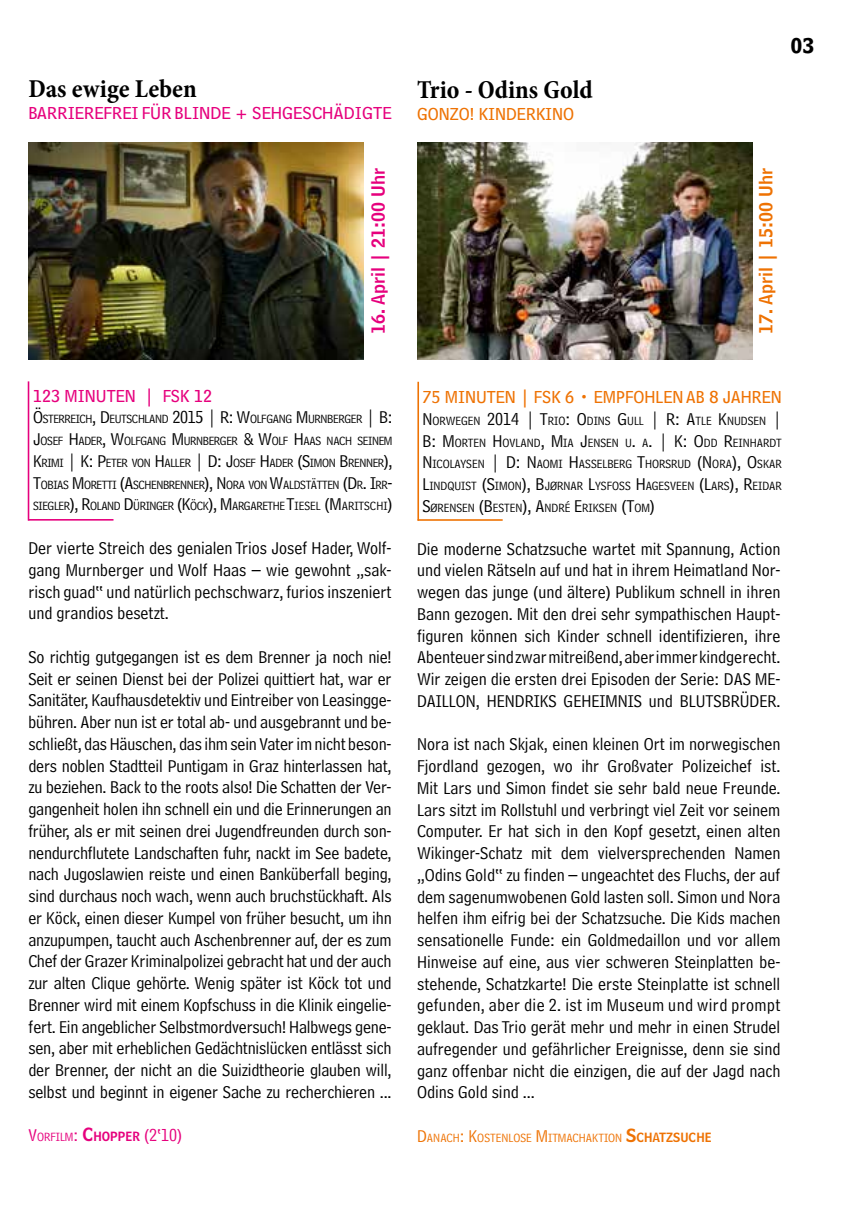
<style>
.page{position:relative;width:857px;height:1225px;background:#fff}
.page>*{position:absolute;margin:0;border:0;box-sizing:border-box;transform-origin:0 0}
.t1{font:700 condensed 26px "Minion Pro";color:#000}
.t2{font:18px/21.8px "Bell Centennial Address";color:#000;text-align:justify}
.t3{font:18px "Bell Centennial Sub Caption";color:#e6007d}
.t4{font:18px "Bell Centennial Sub Caption";color:#ee7203}
.t5{font:18px "Bell Centennial Address";color:#e6007d}
.t6{font:18px "Bell Centennial Name And Number";color:#e6007d}
.t7{font:18px "Bell Centennial Name And Number";color:#ee7203}
.t8{font:18px "Bell Centennial Bold Listing";color:#000}
.t9{font:12.6px/21.8px "Bell Centennial Address";color:#000;text-align:justify}
.t10{font:12.6px "Bell Centennial Address";color:#ee7203}
.s1{font-size:18px}
.s2{font-size:12.6px}
.s3{font-family:"Bell Centennial Name And Number"}
.s4{font-family:"Bell Centennial Name And Number";font-size:12.6px}
.s5{font-family:"Bell Centennial Address"}
.s6{font-family:"Bell Centennial Name And Number";font-size:18px}
</style>
<div class="page">
<hr style="left:28px;top:381px;width:1px;height:139px;background:#e6007d">
<img style="left:28px;top:142px;width:335px;height:218px">
<hr style="left:28px;top:519px;width:85px;height:1px;background:#e6007d">
<hr style="left:417px;top:382px;width:2px;height:138px;background:#ee7203">
<img style="left:417px;top:142px;width:335px;height:218px">
<hr style="left:417px;top:519px;width:85px;height:2px;background:#ee7203">
<h1 class="t1" style="left:28px;top:71px;width:170px">Das ewige Leben</h1>
<p class="t3" style="left:28px;top:102px;width:364px">BARRIEREFREI FÜR BLINDE + SEHGESCHÄDIGTE</p>
<p class="t6" style="left:366px;top:334px;width:168px;rotate:-90deg">16. April | 21:00 Uhr</p>
<p class="t3" style="left:33px;top:385px;width:180px">123 MINUTEN | FSK 12</p>
<p class="t9" style="left:33px;top:408px;width:361px"><span class="s1">Ö</span>STERREICH<span class="s1">, D</span> EUTSCHLAND <span class="s1">2015 | R: W</span>OLFGANG <span class="s1">M</span> URNBERGER <span class="s1">| B:<br>J</span>OSEF <span class="s1">H</span>ADER<span class="s1">, W</span>OLFGANG <span class="s1">M</span> URNBERGER <span class="s1">&amp; W</span>OLF <span class="s1">H</span>AAS NACH SEINEM <span class="s1">K</span>RIMI <span class="s1">| K: P</span>ETER VON <span class="s1">H</span> ALLER <span class="s1">| D: J</span>OSEF <span class="s1">H</span> ADER <span class="s1">(S</span>IMON <span class="s1">B</span> RENNER<span class="s1">), T</span>OBIAS <span class="s1">M</span> ORETTI <span class="s1">(A</span>SCHENBRENNER<span class="s1">), N</span> ORA VON <span class="s1">W</span>ALDSTÄTTEN <span class="s1">(D</span> R<span class="s1">. I</span>RR<span class="s1">-</span>SIEGLER<span class="s1">), R</span>OLAND <span class="s1">D</span>ÜRINGER <span class="s1">(K</span>ÖCK<span class="s1">), M</span>ARGARETHE <span class="s1">T</span>IESEL <span class="s1">(M</span> ARITSCHI<span class="s1">)</span></p>
<p class="t2" style="left:28px;top:537px;width:364px">Der vierte Streich des genialen Trios Josef Hader, Wolf&shy;gang Murnberger und Wolf Haas – wie gewohnt „sak&shy;risch guad“ und natürlich pechschwarz, furios inszeniert und grandios besetzt.</p>
<p class="t2" style="left:28px;top:646px;width:364px">So richtig gutgegangen ist es dem Brenner ja noch nie!<br>Seit er seinen Dienst bei der Polizei quittiert hat, war er Sanitäter, Kaufhausdetektiv und Eintreiber von Leasingge&shy;bühren. Aber nun ist er total ab- und ausgebrannt und be&shy;schließt, das Häuschen, das ihm sein Vater im nicht beson&shy;ders noblen Stadtteil Puntigam in Graz hinterlassen hat, zu beziehen. Back to the roots also! Die Schatten der Ver&shy;gangenheit holen ihn schnell ein und die Erinnerungen an früher, als er mit seinen drei Jugendfreunden durch son&shy;nendurchflutete Landschaften fuhr, nackt im See badete, nach Jugoslawien reiste und einen Banküberfall beging, sind durchaus noch wach, wenn auch bruchstückhaft. Als er Köck, einen dieser Kumpel von früher besucht, um ihn anzupumpen, taucht auch Aschenbrenner auf, der es zum Chef der Grazer Kriminalpolizei gebracht hat und der auch zur alten Clique gehörte. Wenig später ist Köck tot und Brenner wird mit einem Kopfschuss in die Klinik eingelie&shy;fert. Ein angeblicher Selbstmordversuch! Halbwegs gene&shy;sen, aber mit erheblichen Gedächtnislücken entlässt sich der Brenner, der nicht an die Suizidtheorie glauben will, selbst und beginnt in eigener Sache zu recherchieren ...</p>
<p class="t5" style="left:28px;top:1125px;width:155px">V<span class="s2">ORFILM</span>: <span class="s3">C</span><span class="s4">HOPPER</span> (2‘10)</p>
<h1 class="t1" style="left:417px;top:72px;width:177px">Trio - Odins Gold</h1>
<p class="t4" style="left:417px;top:103px;width:158px">GONZO! KINDERKINO</p>
<p class="t8" style="left:790px;top:33px;width:26px">03</p>
<p class="t7" style="left:754px;top:334px;width:168px;rotate:-90deg">17. April | 15:00 Uhr</p>
<p class="t4" style="left:422px;top:386px;width:361px">75 MINUTEN | FSK 6 <span class="s5">•</span> EMPFOHLEN AB 8 JAHREN</p>
<p class="t9" style="left:422px;top:410px;width:361px"><span class="s1">N</span> ORWEGEN <span class="s1">2014 | T</span>RIO<span class="s1">: O</span>DINS <span class="s1">G</span>ULL <span class="s1">| R: A</span>TLE <span class="s1">K</span>NUDSEN <span class="s1">| B: M</span> ORTEN <span class="s1">H</span> OVLAND<span class="s1">, M</span>IA <span class="s1">J</span>ENSEN U<span class="s1">.</span> A<span class="s1">. | K: O</span>DD <span class="s1">R</span>EINHARDT <span class="s1">N</span> ICOLAYSEN <span class="s1">| D: N</span> AOMI <span class="s1">H</span> ASSELBERG <span class="s1">T</span>HORSRUD <span class="s1">(N</span> ORA<span class="s1">), O</span>SKAR <span class="s1">L</span>INDQUIST <span class="s1">(S</span>IMON<span class="s1">), B</span>JØRNAR <span class="s1">L</span>YSFOSS <span class="s1">H</span> AGESVEEN <span class="s1">(L</span>ARS<span class="s1">), R</span>EIDAR <span class="s1">S</span>ØRENSEN <span class="s1">(B</span> ESTEN<span class="s1">), A</span>NDRÉ <span class="s1">E</span>RIKSEN <span class="s1">(T</span>OM<span class="s1">)</span></p>
<p class="t2" style="left:417px;top:538px;width:364px">Die moderne Schatzsuche wartet mit Spannung, Action und vielen Rätseln auf und hat in ihrem Heimatland Nor&shy;wegen das junge (und ältere) Publikum schnell in ihren Bann gezogen. Mit den drei sehr sympathischen Haupt&shy;figuren können sich Kinder schnell identifizieren, ihre Abenteuer sind zwar mitreißend, aber immer kindgerecht.<br>Wir zeigen die ersten drei Episoden der Serie: DAS ME-DAILLON, HENDRIKS GEHEIMNIS und BLUTSBRÜDER.</p>
<p class="t2" style="left:417px;top:733px;width:364px">Nora ist nach Skjak, einen kleinen Ort im norwegischen Fjordland gezogen, wo ihr Großvater Polizeichef ist.<br>Mit Lars und Simon findet sie sehr bald neue Freunde.<br>Lars sitzt im Rollstuhl und verbringt viel Zeit vor seinem Computer. Er hat sich in den Kopf gesetzt, einen alten Wikinger-Schatz mit dem vielversprechenden Namen „Odins Gold“ zu finden – ungeachtet des Fluchs, der auf dem sagenumwobenen Gold lasten soll. Simon und Nora helfen ihm eifrig bei der Schatzsuche. Die Kids machen sensationelle Funde: ein Goldmedaillon und vor allem Hinweise auf eine, aus vier schweren Steinplatten be&shy;stehende, Schatzkarte! Die erste Steinplatte ist schnell gefunden, aber die 2. ist im Museum und wird prompt geklaut. Das Trio gerät mehr und mehr in einen Strudel aufregender und gefährlicher Ereignisse, denn sie sind ganz offenbar nicht die einzigen, die auf der Jagd nach Odins Gold sind ...</p>
<p class="t10" style="left:417px;top:1130px;width:296px"><span class="s1">D</span>ANACH<span class="s1">: K</span>OSTENLOSE <span class="s1">M</span>ITMACHAKTION <span class="s6">S</span><span class="s3">CHATZSUCHE</span></p>
</div>
